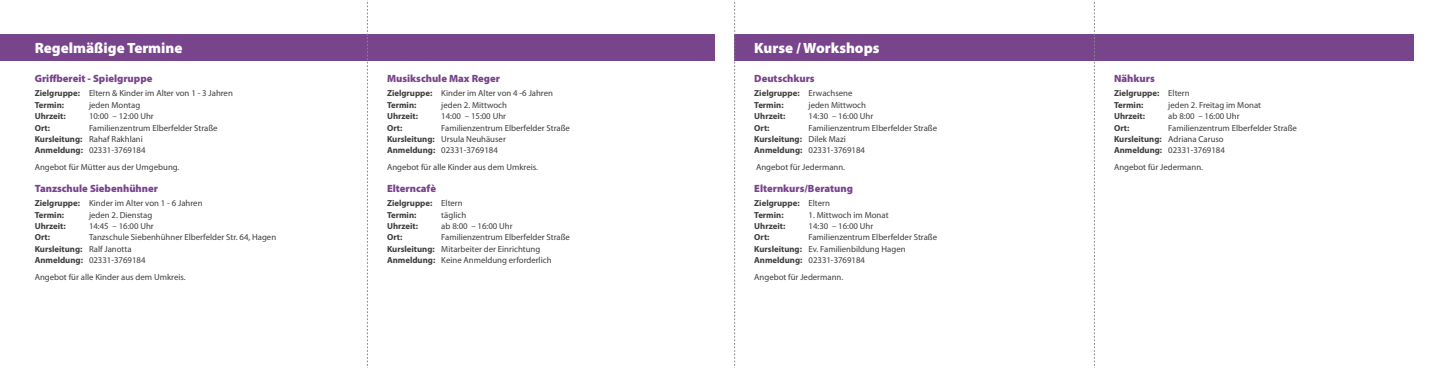
<style>
.page{position:relative;width:1449px;height:368px;background:#fff}
.page>*{position:absolute;margin:0;border:0;box-sizing:border-box;transform-origin:0 0}
.Subheadline{font:900 14.88px "Myriad Pro";color:#fff}
.Subheadline-2{font:900 10.5px "Myriad Pro";color:#78448c}
.Bodytext_Standard_10_13{font:8.75px/11.4px "Myriad Pro";color:#3c3c3b}
.Bodytext_Standard_10_13-2{font:700 8.75px/11.4px "Myriad Pro";color:#3c3c3b}
.s1{font-weight:700}
.s2{font-weight:400}
</style>
<div class="page">
<div style="left:734px;top:35px;width:680px;height:26px;background:#78448c"></div>
<div style="left:0;top:35px;width:714px;height:26px;background:#78448c"></div>
<svg style="left:734px;top:0;width:1px;height:366px"></svg>
<svg style="left:367px;top:0;width:1px;height:366px"></svg>
<svg style="left:1094px;top:0;width:1px;height:366px"></svg>
<p class="Subheadline" style="left:35px;top:38px;width:149px">Regelmäßige Termine</p>
<p class="Subheadline" style="left:754px;top:38px;width:127px">Kurse / Workshops</p>
<p class="Subheadline-2" style="left:35px;top:72px;width:119px">Griffbereit - Spielgruppe</p>
<p class="Bodytext_Standard_10_13" style="left:35px;top:87px;width:200px"><span class="s1">Zielgruppe:</span> Eltern &amp; Kinder im Alter von 1 - 3 Jahren<br><span class="s1">Termin:</span></p>
<p class="Bodytext_Standard_10_13" style="left:89px;top:99px;width:53px">jeden Montag</p>
<p class="Subheadline-2" style="left:387px;top:72px;width:114px">Musikschule Max Reger</p>
<p class="Bodytext_Standard_10_13" style="left:387px;top:87px;width:167px"><span class="s1">Zielgruppe:</span> Kinder im Alter von 4 -6 Jahren<br><span class="s1">Termin:</span></p>
<p class="Bodytext_Standard_10_13" style="left:441px;top:99px;width:67px">jeden 2. Mittwoch</p>
<p class="Subheadline-2" style="left:754px;top:72px;width:62px">Deutschkurs</p>
<p class="Bodytext_Standard_10_13-2" style="left:754px;top:87px;width:100px">Zielgruppe: <span class="s2">Erwachsene<br></span>Termin:</p>
<p class="Bodytext_Standard_10_13" style="left:808px;top:99px;width:59px">jeden Mittwoch</p>
<p class="Subheadline-2" style="left:1114px;top:72px;width:42px">Nähkurs</p>
<p class="Bodytext_Standard_10_13-2" style="left:1114px;top:87px;width:77px">Zielgruppe: <span class="s2">Eltern<br></span>Termin:</p>
<p class="Bodytext_Standard_10_13" style="left:1168px;top:99px;width:94px">jeden 2. Freitag im Monat</p>
<p class="Bodytext_Standard_10_13-2" style="left:35px;top:110px;width:33px">Uhrzeit:</p>
<p class="Bodytext_Standard_10_13" style="left:89px;top:110px;width:66px">10:00 – 12:00 Uhr</p>
<p class="Bodytext_Standard_10_13-2" style="left:35px;top:121px;width:17px">Ort:</p>
<p class="Bodytext_Standard_10_13" style="left:35px;top:122px;width:184px;text-indent:54px">Familienzentrum Elberfelder Straße<br><span class="s1">Kursleitung:</span> Rahaf Rakhlani<br><span class="s1">Anmeldung:</span> 02331-3769184</p>
<p class="Bodytext_Standard_10_13" style="left:35px;top:161px;width:146px">Angebot für Mütter aus der Umgebung.</p>
<p class="Subheadline-2" style="left:35px;top:181px;width:125px">Tanzschule Siebenhühner</p>
<p class="Bodytext_Standard_10_13" style="left:35px;top:197px;width:169px"><span class="s1">Zielgruppe:</span> Kinder im Alter von 1 - 6 Jahren<br><span class="s1">Termin:</span></p>
<p class="Bodytext_Standard_10_13" style="left:89px;top:208px;width:65px">jeden 2. Dienstag</p>
<p class="Bodytext_Standard_10_13-2" style="left:387px;top:110px;width:33px">Uhrzeit:</p>
<p class="Bodytext_Standard_10_13" style="left:441px;top:110px;width:66px">14:00 – 15:00 Uhr</p>
<p class="Bodytext_Standard_10_13-2" style="left:387px;top:121px;width:17px">Ort:</p>
<p class="Bodytext_Standard_10_13" style="left:387px;top:122px;width:184px;text-indent:54px">Familienzentrum Elberfelder Straße<br><span class="s1">Kursleitung:</span> Ursula Neuhäuser<br><span class="s1">Anmeldung:</span> 02331-3769184</p>
<p class="Bodytext_Standard_10_13" style="left:387px;top:161px;width:152px">Angebot für alle Kinder aus dem Umkreis.</p>
<p class="Subheadline-2" style="left:387px;top:181px;width:50px">Elterncafè</p>
<p class="Bodytext_Standard_10_13-2" style="left:387px;top:197px;width:77px">Zielgruppe: <span class="s2">Eltern<br></span>Termin:</p>
<p class="Bodytext_Standard_10_13" style="left:441px;top:208px;width:26px">täglich</p>
<p class="Bodytext_Standard_10_13-2" style="left:754px;top:110px;width:33px">Uhrzeit:</p>
<p class="Bodytext_Standard_10_13" style="left:808px;top:110px;width:66px">14:30 – 16:00 Uhr</p>
<p class="Bodytext_Standard_10_13-2" style="left:754px;top:121px;width:17px">Ort:</p>
<p class="Bodytext_Standard_10_13" style="left:754px;top:122px;width:184px;text-indent:54px">Familienzentrum Elberfelder Straße<br><span class="s1">Kursleitung:</span> Dilek Mazi<br><span class="s1">Anmeldung:</span> 02331-3769184</p>
<p class="Bodytext_Standard_10_13" style="left:756px;top:161px;width:90px">Angebot für Jedermann.</p>
<p class="Subheadline-2" style="left:754px;top:181px;width:100px">Elternkurs/Beratung</p>
<p class="Bodytext_Standard_10_13-2" style="left:754px;top:197px;width:77px">Zielgruppe: <span class="s2">Eltern<br></span>Termin:</p>
<p class="Bodytext_Standard_10_13" style="left:808px;top:208px;width:82px">1. Mittwoch im Monat</p>
<p class="Bodytext_Standard_10_13-2" style="left:1114px;top:110px;width:33px">Uhrzeit:</p>
<p class="Bodytext_Standard_10_13" style="left:1168px;top:110px;width:73px">ab 8:00 – 16:00 Uhr</p>
<p class="Bodytext_Standard_10_13-2" style="left:1114px;top:121px;width:17px">Ort:</p>
<p class="Bodytext_Standard_10_13" style="left:1114px;top:122px;width:184px;text-indent:54px">Familienzentrum Elberfelder Straße<br><span class="s1">Kursleitung:</span> Adriana Caruso<br><span class="s1">Anmeldung:</span> 02331-3769184</p>
<p class="Bodytext_Standard_10_13" style="left:1114px;top:161px;width:90px">Angebot für Jedermann.</p>
<p class="Bodytext_Standard_10_13-2" style="left:35px;top:220px;width:33px">Uhrzeit:</p>
<p class="Bodytext_Standard_10_13" style="left:89px;top:220px;width:66px">14:45 – 16:00 Uhr</p>
<p class="Bodytext_Standard_10_13-2" style="left:35px;top:231px;width:17px">Ort:</p>
<p class="Bodytext_Standard_10_13" style="left:35px;top:231px;width:243px;text-indent:54px">Tanzschule Siebenhühner Elberfelder Str. 64, Hagen<br><span class="s1">Kursleitung:</span> Ralf Janotta<br><span class="s1">Anmeldung:</span> 02331-3769184</p>
<p class="Bodytext_Standard_10_13" style="left:35px;top:270px;width:152px">Angebot für alle Kinder aus dem Umkreis.</p>
<p class="Bodytext_Standard_10_13-2" style="left:387px;top:220px;width:33px">Uhrzeit:</p>
<p class="Bodytext_Standard_10_13" style="left:441px;top:220px;width:73px">ab 8:00 – 16:00 Uhr</p>
<p class="Bodytext_Standard_10_13-2" style="left:387px;top:231px;width:17px">Ort:</p>
<p class="Bodytext_Standard_10_13" style="left:387px;top:231px;width:184px;text-indent:54px">Familienzentrum Elberfelder Straße<br><span class="s1">Kursleitung:</span> Mitarbeiter der Einrichtung<br><span class="s1">Anmeldung:</span> Keine Anmeldung erforderlich</p>
<p class="Bodytext_Standard_10_13-2" style="left:754px;top:220px;width:33px">Uhrzeit:</p>
<p class="Bodytext_Standard_10_13" style="left:808px;top:220px;width:66px">14:30 – 16:00 Uhr</p>
<p class="Bodytext_Standard_10_13-2" style="left:754px;top:231px;width:17px">Ort:</p>
<p class="Bodytext_Standard_10_13" style="left:754px;top:231px;width:184px;text-indent:54px">Familienzentrum Elberfelder Straße<br><span class="s1">Kursleitung:</span> Ev. Familienbildung Hagen<br><span class="s1">Anmeldung:</span> 02331-3769184</p>
<p class="Bodytext_Standard_10_13" style="left:754px;top:270px;width:90px">Angebot für Jedermann.</p>
</div>
